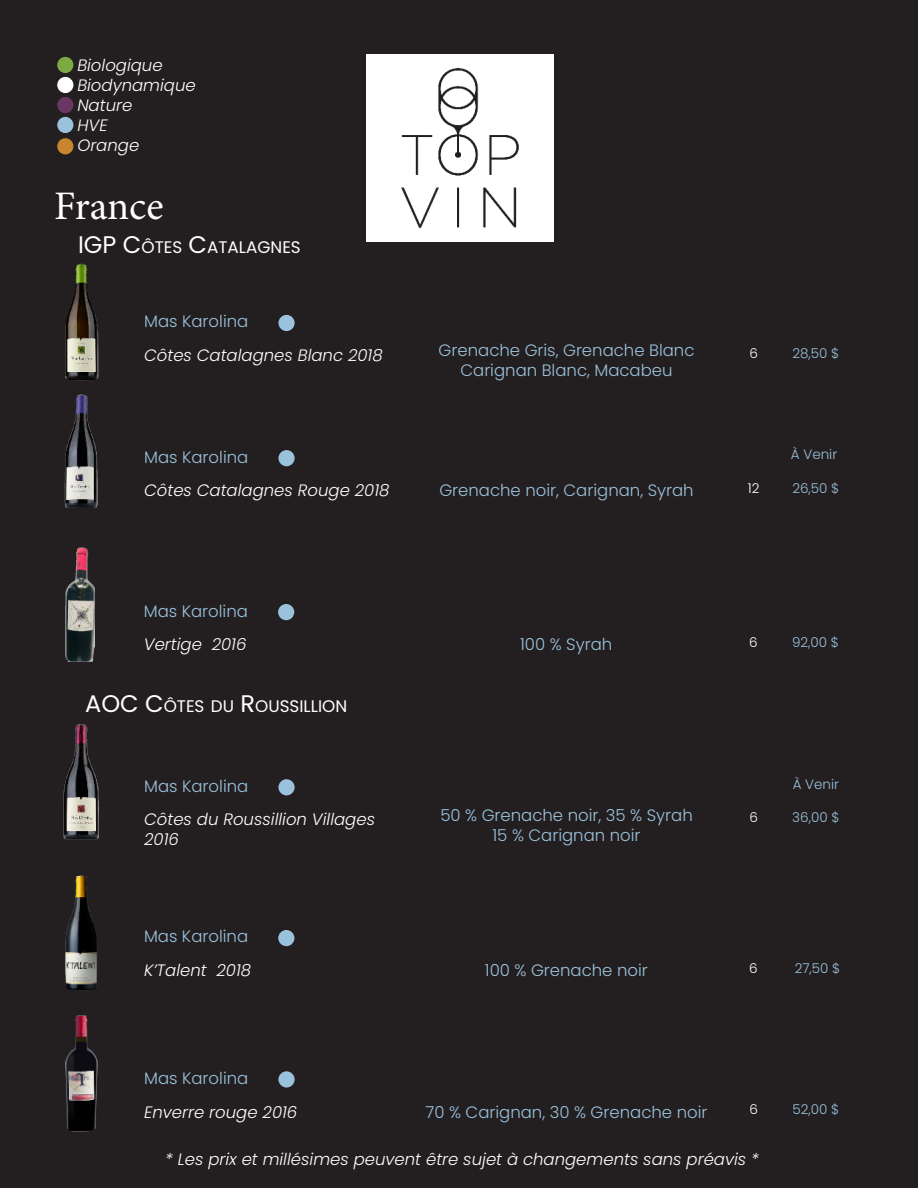
<style>
.page{position:relative;width:918px;height:1188px;background:#231f20}
.page>*{position:absolute;margin:0;border:0;box-sizing:border-box;transform-origin:0 0}
.t1{font:40.5px "Minion Pro";letter-spacing:-.005em;color:#fff}
.t2{font:16.8px "Poppins";color:#fff}
.t3{font:300 16.5px/19.8px "Poppins";color:#9bc2dd;text-align:center}
.t4{font:italic 300 16.5px/19.8px "Poppins";color:#fff}
.t5{font:300 13.5px "Poppins";color:#9bc2dd}
.t6{font:300 13.5px "Poppins";color:#fff}
.s1{font-size:24px}
</style>
<div class="page">
<img style="left:66px;top:547px;width:28px;height:114px">
<div style="left:57px;top:57px;width:16px;height:16px;background:#7ca941;border-radius:50%"></div>
<div style="left:57px;top:77px;width:16px;height:16px;background:#fff;border-radius:50%"></div>
<div style="left:57px;top:97px;width:16px;height:16px;background:#6b3666;border-radius:50%"></div>
<div style="left:57px;top:117px;width:16px;height:16px;background:#9bc2dd;border-radius:50%"></div>
<div style="left:57px;top:138px;width:16px;height:16px;background:#c8852d;border-radius:50%"></div>
<img style="left:65px;top:263px;width:34px;height:118px">
<img style="left:64px;top:394px;width:34px;height:114px">
<img style="left:63px;top:724px;width:36px;height:116px">
<img style="left:65px;top:875px;width:33px;height:115px">
<img style="left:65px;top:1015px;width:33px;height:117px">
<img style="left:366px;top:54px;width:187px;height:188px">
<div style="left:278px;top:315px;width:17px;height:16px;background:#9bc2dd;border-radius:50%"></div>
<div style="left:278px;top:450px;width:17px;height:16px;background:#9bc2dd;border-radius:50%"></div>
<div style="left:278px;top:604px;width:16px;height:16px;background:#9bc2dd;border-radius:50%"></div>
<div style="left:278px;top:779px;width:17px;height:16px;background:#9bc2dd;border-radius:50%"></div>
<div style="left:278px;top:930px;width:16px;height:16px;background:#9bc2dd;border-radius:50%"></div>
<div style="left:278px;top:1071px;width:17px;height:17px;background:#9bc2dd;border-radius:50%"></div>
<p class="t4" style="left:77px;top:57px;width:120px">Biologique<br>Biodynamique<br>Nature<br>HVE<br>Orange</p>
<h1 class="t1" style="left:54px;top:190px;width:111px">France</h1>
<p class="t2" style="left:78px;top:238px;width:224px"><span class="s1">IGP C</span>ÔTES <span class="s1">C</span>ATALAGNES</p>
<p class="t3" style="left:144px;top:312px;width:106px">Mas Karolina</p>
<p class="t4" style="left:144px;top:347px;width:240px">Côtes Catalagnes Blanc 2018</p>
<p class="t3" style="left:439px;top:340px;width:257px">Grenache Gris, Grenache Blanc<br>Carignan Blanc, Macabeu</p>
<p class="t6" style="left:749px;top:345px;width:10px">6</p>
<p class="t5" style="left:792px;top:345px;width:48px">28,50 $</p>
<p class="t5" style="left:791px;top:447px;width:48px">À Venir</p>
<p class="t3" style="left:144px;top:447px;width:106px">Mas Karolina</p>
<p class="t4" style="left:144px;top:482px;width:247px">Côtes Catalagnes Rouge 2018</p>
<p class="t3" style="left:439px;top:481px;width:256px">Grenache noir, Carignan, Syrah</p>
<p class="t6" style="left:748px;top:481px;width:13px">12</p>
<p class="t5" style="left:792px;top:481px;width:48px">26,50 $</p>
<p class="t3" style="left:144px;top:601px;width:106px">Mas Karolina</p>
<p class="t4" style="left:144px;top:636px;width:104px">Vertige 2016</p>
<p class="t3" style="left:520px;top:635px;width:94px">100 % Syrah</p>
<p class="t6" style="left:749px;top:634px;width:10px">6</p>
<p class="t5" style="left:792px;top:634px;width:48px">92,00 $</p>
<p class="t2" style="left:85px;top:697px;width:263px"><span class="s1">AOC C</span>ÔTES DU <span class="s1">R</span>OUSSILLION</p>
<p class="t5" style="left:793px;top:776px;width:48px">À Venir</p>
<p class="t3" style="left:144px;top:776px;width:106px">Mas Karolina</p>
<p class="t4" style="left:144px;top:811px;width:232px">Côtes du Roussillion Villages<br>2016</p>
<p class="t3" style="left:440px;top:806px;width:254px">50 % Grenache noir, 35 % Syrah<br>15 % Carignan noir</p>
<p class="t6" style="left:749px;top:810px;width:10px">6</p>
<p class="t5" style="left:792px;top:810px;width:49px">36,00 $</p>
<p class="t3" style="left:144px;top:927px;width:106px">Mas Karolina</p>
<p class="t4" style="left:144px;top:962px;width:109px">K’Talent 2018</p>
<p class="t3" style="left:485px;top:961px;width:165px">100 % Grenache noir</p>
<p class="t6" style="left:749px;top:960px;width:10px">6</p>
<p class="t5" style="left:795px;top:960px;width:47px">27,50 $</p>
<p class="t3" style="left:144px;top:1068px;width:106px">Mas Karolina</p>
<p class="t4" style="left:144px;top:1104px;width:155px">Enverre rouge 2016</p>
<p class="t3" style="left:426px;top:1102px;width:283px">70 % Carignan, 30 % Grenache noir</p>
<p class="t6" style="left:749px;top:1102px;width:10px">6</p>
<p class="t5" style="left:792px;top:1102px;width:48px">52,00 $</p>
<p class="t4" style="left:165px;top:1151px;width:595px">* Les prix et millésimes peuvent être sujet à changements sans préavis *</p>
</div>
